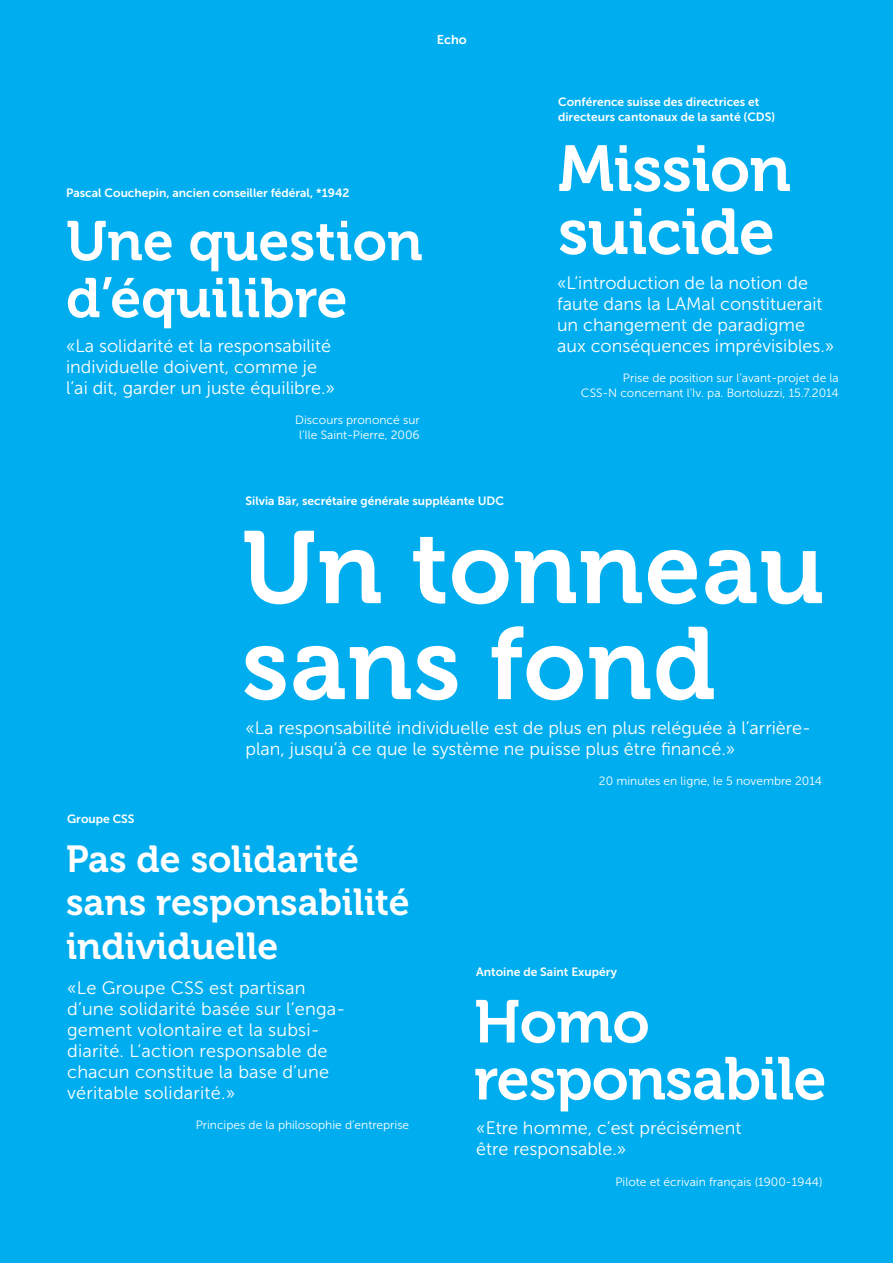
<style>
.page{position:relative;width:893px;height:1263px;background:#00aeef}
.page>*{position:absolute;margin:0;border:0;box-sizing:border-box;transform-origin:0 0}
.t1{font:102px/96px "Museo 700";letter-spacing:.01em;color:#fff}
.t2{font:64.5px/63px "Museo 700";letter-spacing:-.01em;color:#fff}
.t3{font:60px/57px "Museo 700";letter-spacing:-.015em;color:#fff}
.t4{font:55.5px/57px "Museo 700";color:#fff}
.t5{font:37.5px/43.5px "Museo 700";color:#fff}
.t6{font:18px/21px "Museo Sans 300";color:#fff}
.t7{font:12.75px "Museo Sans 700";color:#fff}
.t8{font:12px/15px "Museo Sans 300";color:#fff;text-align:right}
.t9{font:12px/15px "Museo Sans 700";color:#fff}
</style>
<div class="page">
<p class="t7" style="left:437px;top:32px;width:32px">Echo</p>
<p class="t9" style="left:66px;top:186px;width:285px">Pascal Couchepin, ancien conseiller fédéral, *1942</p>
<h3 class="t4" style="left:66px;top:213px;width:358px">Une question d’équilibre</h3>
<p class="t6" style="left:66px;top:335px;width:270px">«La solidarité et la responsabilité individuelle doivent, comme je l’ai dit, garder un juste équilibre.»</p>
<p class="t8" style="left:295px;top:413px;width:126px;text-align:center">Discours prononcé sur l’Ile Saint-Pierre, 2006</p>
<p class="t9" style="left:246px;top:494px;width:260px">Silvia Bär, secrétaire générale suppléante UDC</p>
<p class="t9" style="left:558px;top:95px;width:219px">Conférence suisse des directrices et directeurs cantonaux de la santé (CDS)</p>
<h2 class="t2" style="left:558px;top:138px;width:234px">Mission suicide</h2>
<p class="t6" style="left:557px;top:272px;width:279px">«L’introduction de la notion de faute dans la LAMal constituerait un changement de paradigme aux conséquences imprévisibles.»</p>
<p class="t8" style="left:581px;top:370px;width:259px">Prise de position sur l’avant-projet de la<br>CSS-N concernant l’Iv. pa. Bortoluzzi, 15.7.2014</p>
<h1 class="t1" style="left:242px;top:521px;width:584px">Un tonneau sans fond</h1>
<p class="t9" style="left:67px;top:811px;width:69px">Groupe CSS</p>
<p class="t6" style="left:246px;top:717px;width:567px">«La responsabilité individuelle est de plus en plus reléguée à l’arrière&shy;plan, jusqu’à ce que le système ne puisse plus être financé.»</p>
<p class="t8" style="left:599px;top:774px;width:225px">20 minutes en ligne, le 5 novembre 2014</p>
<h3 class="t5" style="left:66px;top:838px;width:345px">Pas de solidarité sans responsabilité individuelle</h3>
<p class="t6" style="left:67px;top:977px;width:280px">«Le Groupe CSS est partisan d’une solidarité basée sur l’enga&shy;gement volontaire et la subsi&shy;diarité. L’action responsable de chacun constitue la base d’une véritable solidarité.»</p>
<p class="t8" style="left:196px;top:1117px;width:215px">Principes de la philosophie d’entreprise</p>
<p class="t9" style="left:476px;top:964px;width:142px">Antoine de Saint Exupéry</p>
<h3 class="t3" style="left:474px;top:994px;width:354px">Homo responsabile</h3>
<p class="t6" style="left:476px;top:1118px;width:267px">«Etre homme, c’est précisément être responsable.»</p>
<p class="t8" style="left:615px;top:1174px;width:209px">Pilote et écrivain français (1900- 1944)</p>
</div>
